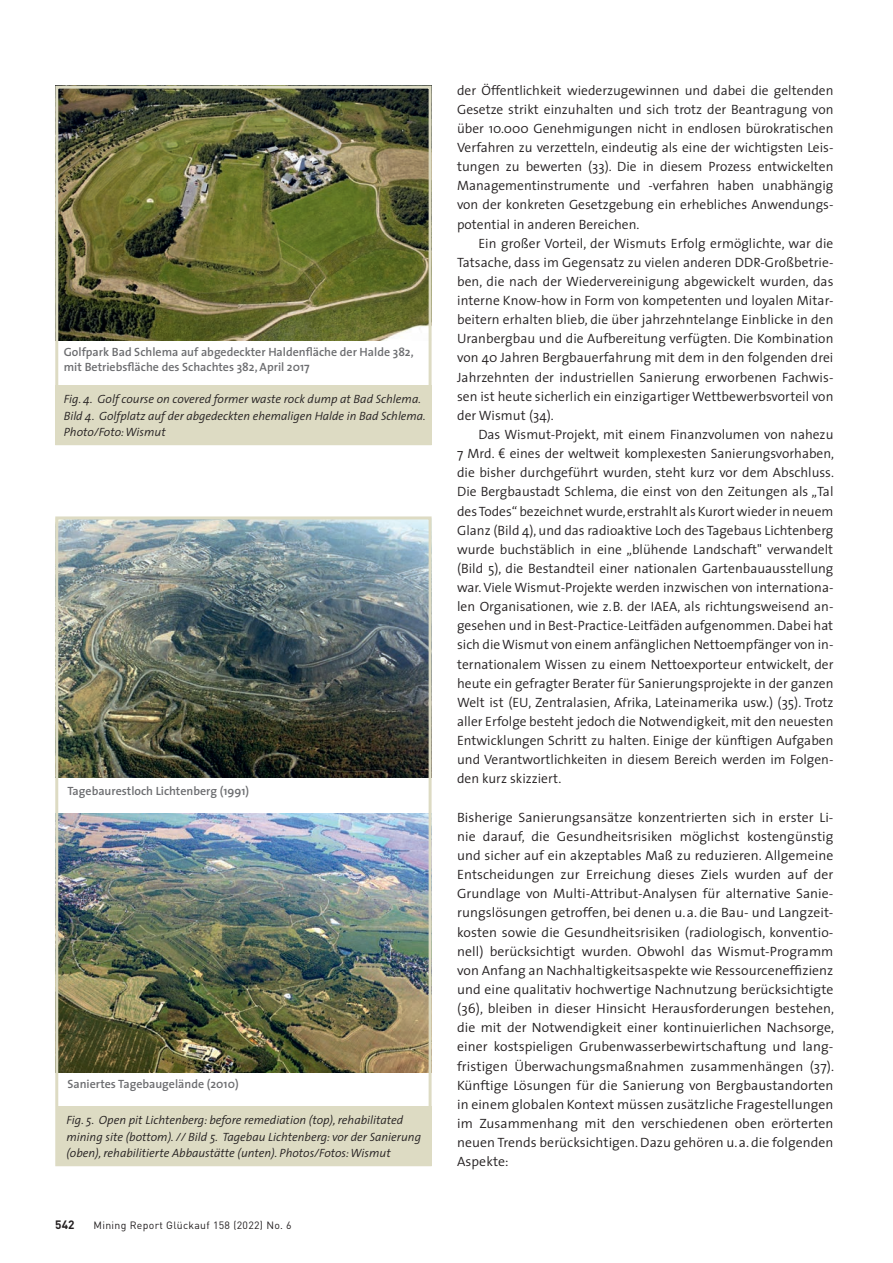
<style>
.page{position:relative;width:893px;height:1263px;background:#fff}
.page>*{position:absolute;margin:0;border:0;box-sizing:border-box;transform-origin:0 0}
.t1{font:300 13.5px/19.2px "The Sans";color:#231f20;text-align:justify}
.t2{font:italic 300 12px/16.5px "The Sans";color:#231f20}
.t3{font:600 12px/15px "The Sans";color:#6c6d70}
.t4{font:700 12px "DIN";color:#231f20}
.t5{font:10.5px "DIN";letter-spacing:.03em;color:#231f20}
.s1{font-family:"Segoe UI";font-weight:400}
</style>
<div class="page">
<img style="left:59px;top:90px;width:369px;height:251px">
<img style="left:59px;top:813px;width:369px;height:260px">
<img style="left:59px;top:520px;width:369px;height:258px">
<div style="left:55px;top:386px;width:377px;height:59px;background:#dddbc3"></div>
<div style="left:58px;top:1107px;width:374px;height:59px;background:#dddbc3"></div>
<div style="left:55px;top:86px;width:377px;height:359px;border:3px solid #dddbc3"></div>
<div style="left:55px;top:516px;width:377px;height:650px;border:3px solid #dddbc3"></div>
<p class="t3" style="left:64px;top:344px;width:351px">Golfpark Bad Schlema auf abgedeckter Haldenfläche der Halde 382, mit Betriebsfläche des Schachtes 382, April 2017</p>
<p class="t2" style="left:64px;top:391px;width:363px">Fig. 4. Golf course on covered former waste rock dump at Bad Schlema.<br>Bild 4. Golfplatz auf der abgedeckten ehemaligen Halde in Bad Schlema.<br>Photo/Foto: Wismut</p>
<p class="t3" style="left:67px;top:783px;width:183px">Tagebaurestloch Lichtenberg (1991)</p>
<p class="t3" style="left:67px;top:1076px;width:173px">Saniertes Tagebaugelände (2010)</p>
<p class="t2" style="left:66px;top:1112px;width:356px">Fig. 5. Open pit Lichtenberg: before remediation (top), rehabilitated mining site (bottom). // Bild 5. Tagebau Lichtenberg: vor der Sanierung (oben), rehabilitierte Abbaustätte (unten). Photos/Fotos: Wismut</p>
<p class="t4" style="left:55px;top:1217px;width:21px">542</p>
<p class="t5" style="left:94px;top:1218px;width:200px">Mining Report Glückauf 158 (2022) No. 6</p>
<p class="t1" style="left:457px;top:80px;width:378px">der Öffentlichkeit wiederzugewinnen und dabei die geltenden Gesetze strikt einzuhalten und sich trotz der Beantragung von über 10.000 Genehmigungen nicht in endlosen bürokratischen Verfahren zu verzetteln, eindeutig als eine der wichtigsten Leis&shy;tungen zu bewerten (33). Die in diesem Prozess entwickelten Managementinstrumente und -verfahren haben unabhängig von der konkreten Gesetzgebung ein erhebliches Anwendungs&shy;potential in anderen Bereichen.</p>
<p class="t1" style="left:457px;top:233px;width:378px;text-indent:21px">Ein großer Vorteil, der Wismuts Erfolg ermöglichte, war die Tatsache, dass im Gegensatz zu vielen anderen DDR-Großbetrie&shy;ben, die nach der Wiedervereinigung abgewickelt wurden, das interne Know-how in Form von kompetenten und loyalen Mitar&shy;beitern erhalten blieb, die über jahrzehntelange Einblicke in den Uranbergbau und die Aufbereitung verfügten. Die Kombination von 40 Jahren Bergbauerfahrung mit dem in den folgenden drei Jahrzehnten der industriellen Sanierung erworbenen Fachwis&shy;sen ist heute sicherlich ein einzigartiger Wettbewerbsvorteil von der Wismut (34).</p>
<p class="t1" style="left:457px;top:424px;width:378px;text-indent:21px">Das Wismut-Projekt, mit einem Finanzvolumen von nahezu 7 Mrd. <span class="s1">€</span> eines der weltweit komplexesten Sanierungsvorhaben, die bisher durchgeführt wurden, steht kurz vor dem Abschluss.<br>Die Bergbaustadt Schlema, die einst von den Zeitungen als „Tal des Todes“ bezeichnet wurde, erstrahlt als Kurort wieder in neuem Glanz (Bild 4), und das radioaktive Loch des Tagebaus Lichtenberg wurde buchstäblich in eine „blühende Landschaft" verwandelt (Bild 5), die Bestandteil einer nationalen Gartenbauausstellung war. Viele Wismut-Projekte werden inzwischen von internationa&shy;len Organisationen, wie z.B. der IAEA, als richtungsweisend an&shy;gesehen und in Best-Practice-Leitfäden aufgenommen. Dabei hat sich die Wismut von einem anfänglichen Nettoempfänger von in&shy;ternationalem Wissen zu einem Nettoexporteur entwickelt, der heute ein gefragter Berater für Sanierungsprojekte in der ganzen Welt ist (EU, Zentralasien, Afrika, Lateinamerika usw.) (35). Trotz aller Erfolge besteht jedoch die Notwendigkeit, mit den neuesten Entwicklungen Schritt zu halten. Einige der künftigen Aufgaben und Verantwortlichkeiten in diesem Bereich werden im Folgen&shy;den kurz skizziert.</p>
<p class="t1" style="left:457px;top:807px;width:378px">Bisherige Sanierungsansätze konzentrierten sich in erster Li&shy;nie darauf, die Gesundheitsrisiken möglichst kostengünstig und sicher auf ein akzeptables Maß zu reduzieren. Allgemeine Entscheidungen zur Erreichung dieses Ziels wurden auf der Grundlage von Multi-Attribut-Analysen für alternative Sanie&shy;rungslösungen getroffen, bei denen u.a. die Bau- und Langzeit&shy;kosten sowie die Gesundheitsrisiken (radiologisch, konventio&shy;nell) berücksichtigt wurden. Obwohl das Wismut-Programm von Anfang an Nachhaltigkeitsaspekte wie Ressourceneffizienz und eine qualitativ hochwertige Nachnutzung berücksichtigte (36), bleiben in dieser Hinsicht Herausforderungen bestehen, die mit der Notwendigkeit einer kontinuierlichen Nachsorge, einer kostspieligen Grubenwasserbewirtschaftung und lang&shy;fristigen Überwachungsmaßnahmen zusammenhängen (37).<br>Künftige Lösungen für die Sanierung von Bergbaustandorten in einem globalen Kontext müssen zusätzliche Fragestellungen im Zusammenhang mit den verschiedenen oben erörterten neuen Trends berücksichtigen. Dazu gehören u.a. die folgenden Aspekte:</p>
</div>
